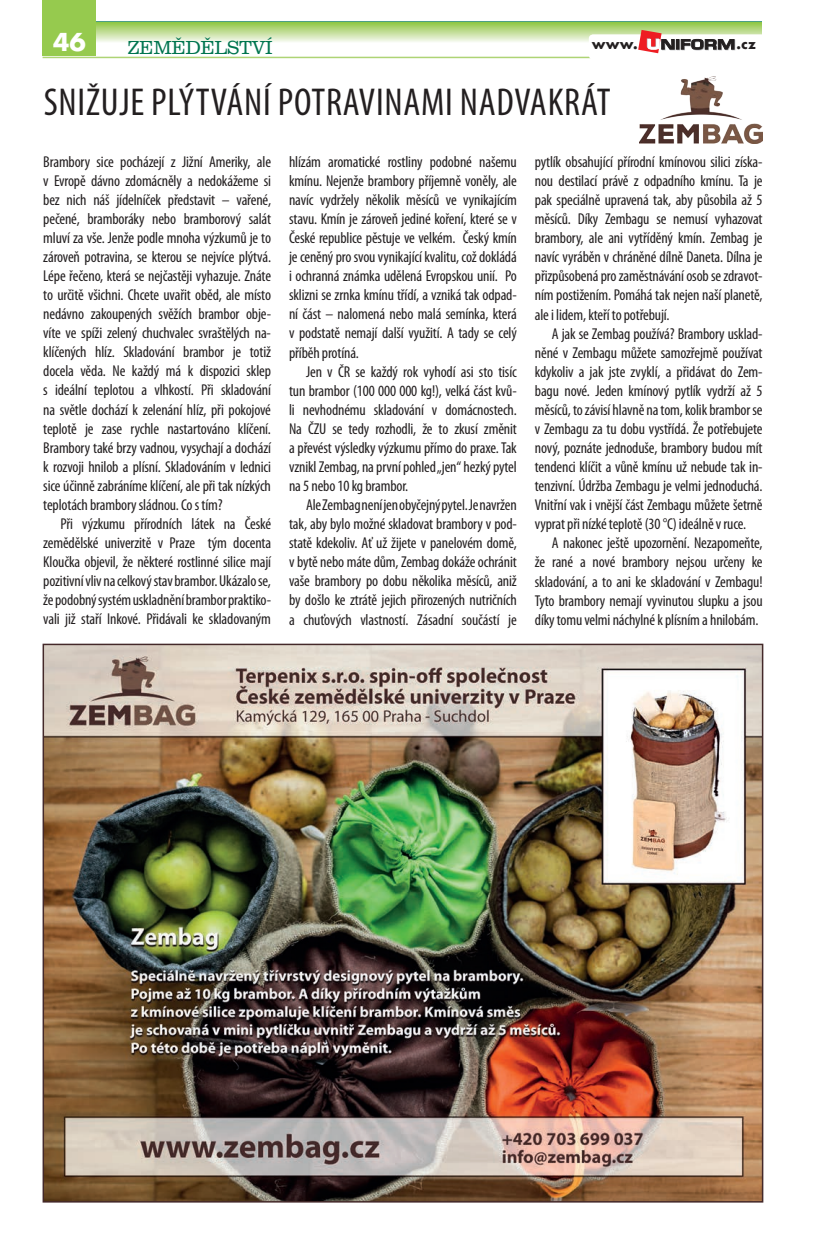
<style>
.page{position:relative;width:830px;height:1234px;background:#fff}
.page>*{position:absolute;margin:0;border:0;box-sizing:border-box;transform-origin:0 0}
.t1{font:condensed 39px "Myriad Pro";letter-spacing:.02em;color:#231f20}
.t2{font:700 24px "Futura";color:#fff}
.t3{font:300 19.5px "URW Clarendon TCE";letter-spacing:-.02em;color:#00754f}
.t4{font:condensed 15.75px/19px "Myriad Pro";letter-spacing:-.01em;color:#231f20;text-align:justify}
.t5{font:700 13.5px "Futura";color:#231f20}
</style>
<div class="page">
<svg style="left:96px;top:21px;width:665px;height:21px;background:#b7d990"></svg>
<div style="left:43px;top:0;width:53px;height:55px;background:#96ca4e"></div>
<hr style="left:43px;top:57px;width:704px;height:1px;background:#aed475">
<div style="left:588px;top:34px;width:177px;height:26px;background:#fff;border-radius:4px"></div>
<svg style="left:638px;top:30px;width:96px;height:23px"></svg>
<img style="left:639px;top:77px;width:123px;height:66px">
<img style="left:46px;top:646px;width:714px;height:553px">
<h2 class="t2" style="left:53px;top:25px;width:34px">46</h2>
<p class="t3" style="left:128px;top:36px;width:146px">ZEMĚDĚLSTVÍ</p>
<p class="t5" style="left:591px;top:34px;width:47px">www.</p>
<p class="t5" style="left:736px;top:34px;width:21px">.cz</p>
<h1 class="t1" style="left:44px;top:79px;width:568px">SNIŽUJE PLÝTVÁNÍ POTRAVINAMI NADVAKRÁT</h1>
<p class="t4" style="left:43px;top:152px;width:229px">Brambory sice pocházejí z Jižní Ameriky, ale v Evropě dávno zdomácněly a nedokážeme si bez nich náš jídelníček představit – vařené, pečené, bramboráky nebo bramborový salát mluví za vše. Jenže podle mnoha výzkumů je to zároveň potravina, se kterou se nejvíce plýtvá.<br>Lépe řečeno, která se nejčastěji vyhazuje. Znáte to určitě všichni. Chcete uvařit oběd, ale místo nedávno zakoupených svěžích brambor obje&shy;víte ve spíži zelený chuchvalec svraštělých na&shy;klíčených hlíz. Skladování brambor je totiž docela věda. Ne každý má k dispozici sklep s ideální teplotou a vlhkostí. Při skladování na světle dochází k zelenání hlíz, při pokojové teplotě je zase rychle nastartováno klíčení.<br>Brambory také brzy vadnou, vysychají a dochází k rozvoji hnilob a plísní. Skladováním v lednici sice účinně zabráníme klíčení, ale při tak nízkých teplotách brambory sládnou. Co s tím?</p>
<p class="t4" style="left:43px;top:514px;width:229px;text-indent:17px">Při výzkumu přírodních látek na České zemědělské univerzitě v Praze tým docenta Kloučka objevil, že některé rostlinné silice mají pozitivní vliv na celkový stav brambor. Ukázalo se, že podobný systém uskladnění brambor praktiko&shy;vali již staří Inkové. Přidávali ke skladovaným</p>
<p class="t4" style="left:289px;top:152px;width:229px">hlízám aromatické rostliny podobné našemu kmínu. Nejenže brambory příjemně voněly, ale navíc vydržely několik měsíců ve vynikajícím stavu. Kmín je zároveň jediné koření, které se v České republice pěstuje ve velkém. Český kmín je ceněný pro svou vynikající kvalitu, což dokládá i ochranná známka udělená Evropskou unií. Po sklizni se zrnka kmínu třídí, a vzniká tak odpad&shy;ní část – nalomená nebo malá semínka, která v podstatě nemají další využití. A tady se celý příběh protíná.</p>
<p class="t4" style="left:289px;top:361px;width:229px;text-indent:17px">Jen v ČR se každý rok vyhodí asi sto tisíc tun brambor (100 000 000 kg!), velká část kvů&shy;li nevhodnému skladování v domácnostech.<br>Na ČZU se tedy rozhodli, že to zkusí změnit a převést výsledky výzkumu přímo do praxe. Tak vznikl Zembag, na první pohled „jen“ hezký pytel na 5 nebo 10 kg brambor.</p>
<p class="t4" style="left:289px;top:495px;width:229px;text-indent:17px">Ale Zembag není jen obyčejný pytel. Je navržen tak, aby bylo možné skladovat brambory v pod&shy;statě kdekoliv. Ať už žijete v panelovém domě, v bytě nebo máte dům, Zembag dokáže ochránit vaše brambory po dobu několika měsíců, aniž by došlo ke ztrátě jejich přirozených nutričních a chuťových vlastností. Zásadní součástí je</p>
<p class="t4" style="left:534px;top:152px;width:229px">pytlík obsahující přírodní kmínovou silici získa&shy;nou destilací právě z odpadního kmínu. Ta je pak speciálně upravená tak, aby působila až 5 měsíců. Díky Zembagu se nemusí vyhazovat brambory, ale ani vytříděný kmín. Zembag je navíc vyráběn v chráněné dílně Daneta. Dílna je přizpůsobená pro zaměstnávání osob se zdravot&shy;ním postižením. Pomáhá tak nejen naší planetě, ale i lidem, kteří to potřebují.</p>
<p class="t4" style="left:534px;top:323px;width:229px;text-indent:17px">A jak se Zembag používá? Brambory usklad&shy;něné v Zembagu můžete samozřejmě používat kdykoliv a jak jste zvyklí, a přidávat do Zem&shy;bagu nové. Jeden kmínový pytlík vydrží až 5 měsíců, to závisí hlavně na tom, kolik brambor se v Zembagu za tu dobu vystřídá. Že potřebujete nový, poznáte jednoduše, brambory budou mít tendenci klíčit a vůně kmínu už nebude tak in&shy;tenzivní. Údržba Zembagu je velmi jednoduchá.<br>Vnitřní vak i vnější část Zembagu můžete šetrně vyprat při nízké teplotě (30 °C) ideálně v ruce.</p>
<p class="t4" style="left:534px;top:533px;width:229px;text-indent:17px">A nakonec ještě upozornění. Nezapomeňte, že rané a nové brambory nejsou určeny ke skladování, a to ani ke skladování v Zembagu!<br>Tyto brambory nemají vyvinutou slupku a jsou díky tomu velmi náchylné k plísním a hnilobám.</p>
</div>
